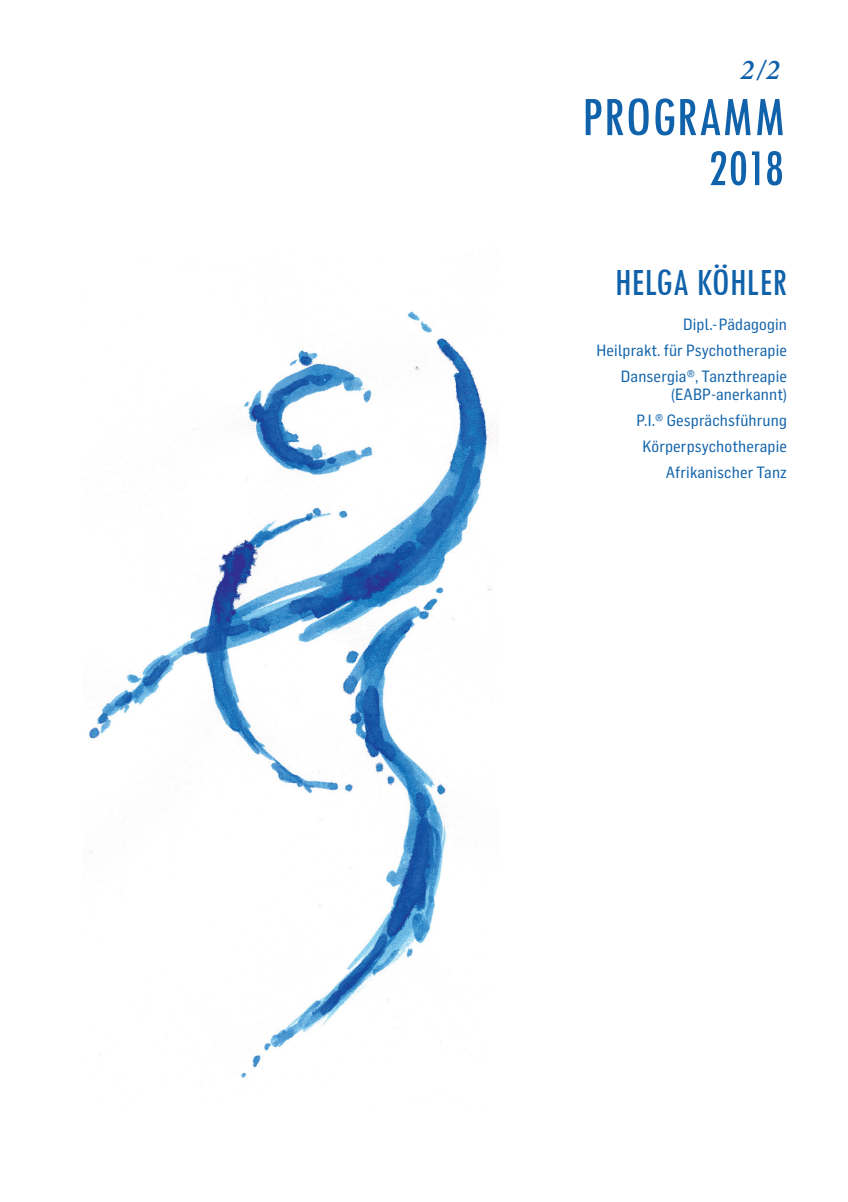
<style>
.page{position:relative;width:848px;height:1202px;background:#fff}
.page>*{position:absolute;margin:0;border:0;box-sizing:border-box;transform-origin:0 0}
.t1{font:500 condensed 58px "Tw Cen";letter-spacing:.005em;color:#1062aa}
.t2{font:500 condensed 54px "Tw Cen";color:#1062aa}
.t3{font:500 condensed 40px "Tw Cen";color:#1062aa}
.t4{font:italic 600 28.8px "Minion Pro";color:#1062aa}
.t5{font:16px/26px "Flama Semicondensed Basic";letter-spacing:.01em;color:#1062aa;text-align:right}
</style>
<div class="page">
<img style="left:84px;top:296px;width:414px;height:782px">
<h3 class="t4" style="left:740px;top:50px;width:41px">2/2</h3>
<h1 class="t1" style="left:582px;top:82px;width:204px">PROGRAMM</h1>
<h2 class="t2" style="left:708px;top:136px;width:77px">2018</h2>
<h3 class="t3" style="left:615px;top:259px;width:173px">HELGA KÖHLER</h3>
<p class="t5" style="left:596px;top:310px;width:192px">Dipl.-Pädagogin<br>Heilprakt. für Psychotherapie<br>Dansergia®, Tanzthreapie</p>
<p class="t5" style="left:636px;top:380px;width:152px">(EABP-anerkannt)<br>P.I.® Gesprächsführung<br>Körperpsychotherapie<br>Afrikanischer Tanz</p>
</div>
